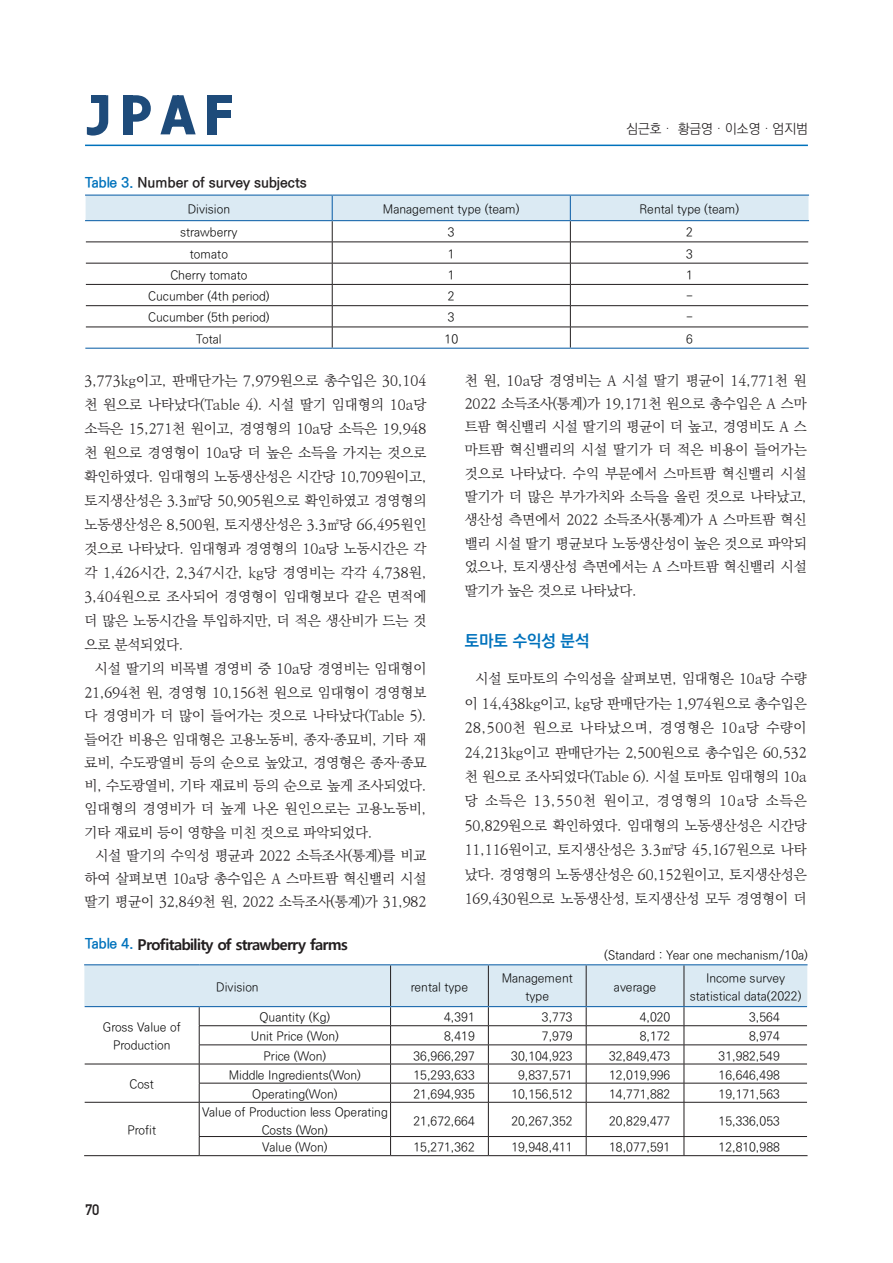
<style>
.page{position:relative;width:893px;height:1263px;background:#fff}
.page>*{position:absolute;margin:0;border:0;box-sizing:border-box;transform-origin:0 0}
.t1{font:700 16.5px "Ko Pub Dotum";color:#0072bc}
.t2{font:700 15px "Malgun Gothic";letter-spacing:-.045em;color:#231f20}
.t3{font:15px "DIN Mittelschrift Std";color:#231f20}
.t4{font:300 13.95px/23.4px "Ko Pub World Batang";letter-spacing:-.01em;color:#231f20;text-align:justify}
.t5{font:700 13.95px "Ko Pub World Dotum";color:#231f20}
.t6{font:300 13.5px "Ko Pub Dotum";color:#231f20}
.t7{font:300 12px/18px "Ko Pub World Dotum";color:#030303;text-align:center}
.s1{color:#0072bc}
.s2{font-family:"Ko Pub World Dotum";font-size:13.95px;color:#0072bc}
</style>
<div class="page">
<hr style="left:85px;top:145px;width:723px;height:1px;background:#0072bc">
<div style="left:123px;top:95px;width:9px;height:39px;background:#1e4b7a"></div>
<svg style="left:132px;top:95px;width:19px;height:27px"></svg>
<svg style="left:160px;top:95px;width:36px;height:39px"></svg>
<div style="left:208px;top:95px;width:9px;height:39px;background:#1e4b7a"></div>
<div style="left:212px;top:95px;width:20px;height:8px;background:#1e4b7a"></div>
<div style="left:212px;top:110px;width:19px;height:8px;background:#1e4b7a"></div>
<svg style="left:87px;top:95px;width:21px;height:41px"></svg>
<svg style="left:84px;top:965px;width:723px;height:137px"></svg>
<hr style="left:85px;top:1102px;width:114px;height:1px;background:#231f20">
<hr style="left:199px;top:1102px;width:192px;height:1px;background:#231f20">
<hr style="left:199px;top:1102px;width:1px;height:34px;background:#231f20">
<hr style="left:391px;top:1102px;width:97px;height:1px;background:#231f20">
<hr style="left:390px;top:1102px;width:1px;height:34px;background:#231f20">
<hr style="left:488px;top:1102px;width:98px;height:1px;background:#231f20">
<hr style="left:488px;top:1102px;width:1px;height:34px;background:#231f20">
<hr style="left:586px;top:1102px;width:98px;height:1px;background:#231f20">
<hr style="left:586px;top:1102px;width:1px;height:34px;background:#231f20">
<hr style="left:684px;top:1102px;width:123px;height:1px;background:#231f20">
<hr style="left:684px;top:1102px;width:1px;height:34px;background:#231f20">
<hr style="left:199px;top:1136px;width:192px;height:1px;background:#231f20">
<svg style="left:199px;top:1137px;width:1px;height:18px"></svg>
<hr style="left:391px;top:1136px;width:97px;height:1px;background:#231f20">
<svg style="left:390px;top:1137px;width:1px;height:18px"></svg>
<hr style="left:488px;top:1136px;width:98px;height:1px;background:#231f20">
<svg style="left:488px;top:1137px;width:1px;height:18px"></svg>
<hr style="left:586px;top:1136px;width:98px;height:1px;background:#231f20">
<svg style="left:586px;top:1137px;width:1px;height:18px"></svg>
<hr style="left:684px;top:1136px;width:123px;height:1px;background:#231f20">
<svg style="left:684px;top:1137px;width:1px;height:18px"></svg>
<hr style="left:84px;top:964px;width:115px;height:1px;background:#1e6bae">
<hr style="left:199px;top:964px;width:192px;height:1px;background:#1e6bae">
<hr style="left:391px;top:964px;width:97px;height:1px;background:#1e6bae">
<hr style="left:488px;top:964px;width:98px;height:1px;background:#1e6bae">
<hr style="left:586px;top:964px;width:98px;height:1px;background:#1e6bae">
<hr style="left:684px;top:964px;width:123px;height:1px;background:#1e6bae">
<hr style="left:85px;top:1006px;width:114px;height:1px;background:#1e6bae">
<hr style="left:199px;top:1006px;width:192px;height:1px;background:#1e6bae">
<hr style="left:391px;top:1006px;width:97px;height:1px;background:#1e6bae">
<hr style="left:488px;top:1006px;width:98px;height:1px;background:#1e6bae">
<hr style="left:586px;top:1006px;width:98px;height:1px;background:#1e6bae">
<hr style="left:684px;top:1006px;width:123px;height:1px;background:#1e6bae">
<hr style="left:84px;top:1155px;width:115px;height:1px;background:#231f20">
<hr style="left:199px;top:1155px;width:192px;height:1px;background:#231f20">
<hr style="left:391px;top:1155px;width:97px;height:1px;background:#231f20">
<hr style="left:488px;top:1155px;width:98px;height:1px;background:#231f20">
<hr style="left:586px;top:1155px;width:98px;height:1px;background:#231f20">
<hr style="left:684px;top:1155px;width:123px;height:1px;background:#231f20">
<hr style="left:85px;top:195px;width:247px;height:1px;background:#1e6bae">
<hr style="left:570px;top:195px;width:239px;height:1px;background:#1e6bae">
<svg style="left:86px;top:195px;width:722px;height:153px"></svg>
<hr style="left:85px;top:220px;width:247px;height:1px;background:#1e6bae">
<hr style="left:332px;top:220px;width:238px;height:1px;background:#1e6bae">
<hr style="left:570px;top:220px;width:239px;height:1px;background:#1e6bae">
<hr style="left:85px;top:348px;width:247px;height:1px;background:#1e6bae">
<hr style="left:332px;top:348px;width:238px;height:1px;background:#1e6bae">
<hr style="left:570px;top:348px;width:239px;height:1px;background:#1e6bae">
<p class="t5" style="left:85px;top:172px;width:223px"><span class="s1">Table 3.</span> Number of survey subjects</p>
<p class="t6" style="left:626px;top:123px;width:183px">심근호 · 황금영 · 이소영 · 엄지범</p>
<p class="t7" style="left:188px;top:201px;width:44px">Division</p>
<p class="t7" style="left:383px;top:201px;width:138px">Management type (team)</p>
<p class="t7" style="left:640px;top:201px;width:101px">Rental type (team)</p>
<p class="t7" style="left:180px;top:224px;width:59px">strawberry</p>
<p class="t7" style="left:448px;top:224px;width:8px">3</p>
<p class="t7" style="left:686px;top:224px;width:8px">2</p>
<p class="t7" style="left:190px;top:245px;width:40px">tomato</p>
<p class="t7" style="left:448px;top:245px;width:8px">1</p>
<p class="t7" style="left:686px;top:245px;width:8px">3</p>
<p class="t7" style="left:170px;top:266px;width:79px">Cherry tomato</p>
<p class="t7" style="left:448px;top:266px;width:8px">1</p>
<p class="t7" style="left:686px;top:266px;width:8px">1</p>
<p class="t7" style="left:148px;top:288px;width:123px">Cucumber (4th period)</p>
<p class="t7" style="left:448px;top:288px;width:8px">2</p>
<p class="t7" style="left:686px;top:288px;width:8px">-</p>
<p class="t7" style="left:148px;top:309px;width:123px">Cucumber (5th period)</p>
<p class="t7" style="left:448px;top:309px;width:8px">3</p>
<p class="t7" style="left:686px;top:309px;width:8px">-</p>
<p class="t7" style="left:196px;top:330px;width:27px">Total</p>
<p class="t7" style="left:445px;top:330px;width:15px">10</p>
<p class="t7" style="left:686px;top:330px;width:8px">6</p>
<p class="t4" style="left:84px;top:369px;width:344px;line-height:24px">3,773kg이고, 판매단가는 7,979원으로 총수입은 30,104 천 원으로 나타났다(Table 4). 시설 딸기 임대형의 10a당 소득은 15,271천 원이고, 경영형의 10a당 소득은 19,948 천 원으로 경영형이 10a당 더 높은 소득을 가지는 것으로 확인하였다. 임대형의 노동생산성은 시간당 10,709원이고, 토지생산성은 3.3㎡당 50,905원으로 확인하였고 경영형의 노동생산성은 8,500원, 토지생산성은 3.3㎡당 66,495원인 것으로 나타났다. 임대형과 경영형의 10a당 노동시간은 각 각 1,426시간, 2,347시간, kg당 경영비는 각각 4,738원, 3,404원으로 조사되어 경영형이 임대형보다 같은 면적에 더 많은 노동시간을 투입하지만, 더 적은 생산비가 드는 것 으로 분석되었다.</p>
<p class="t4" style="left:84px;top:657px;width:344px;text-indent:10px">시설 딸기의 비목별 경영비 중 10a당 경영비는 임대형이 21,694천 원, 경영형 10,156천 원으로 임대형이 경영형보 다 경영비가 더 많이 들어가는 것으로 나타났다(Table 5). 들어간 비용은 임대형은 고용노동비, 종자·종묘비, 기타 재 료비, 수도광열비 등의 순으로 높았고, 경영형은 종자·종묘 비, 수도광열비, 기타 재료비 등의 순으로 높게 조사되었다. 임대형의 경영비가 더 높게 나온 원인으로는 고용노동비, 기타 재료비 등이 영향을 미친 것으로 파악되었다.</p>
<p class="t4" style="left:84px;top:844px;width:344px;text-indent:11px">시설 딸기의 수익성 평균과 2022 소득조사(통계)를 비교 하여 살펴보면 10a당 총수입은 A 스마트팜 혁신밸리 시설 딸기 평균이 32,849천 원, 2022 소득조사(통계)가 31,982</p>
<p class="t2" style="left:85px;top:936px;width:264px"><span class="s2">Table 4.</span> Profitability of strawberry farms</p>
<p class="t4" style="left:465px;top:369px;width:344px">천 원, 10a당 경영비는 A 시설 딸기 평균이 14,771천 원 2022 소득조사(통계)가 19,171천 원으로 총수입은 A 스마 트팜 혁신밸리 시설 딸기의 평균이 더 높고, 경영비도 A 스 마트팜 혁신밸리의 시설 딸기가 더 적은 비용이 들어가는 것으로 나타났다. 수익 부문에서 스마트팜 혁신밸리 시설 딸기가 더 많은 부가가치와 소득을 올린 것으로 나타났고, 생산성 측면에서 2022 소득조사(통계)가 A 스마트팜 혁신 밸리 시설 딸기 평균보다 노동생산성이 높은 것으로 파악되 었으나, 토지생산성 측면에서는 A 스마트팜 혁신밸리 시설 딸기가 높은 것으로 나타났다.</p>
<p class="t1" style="left:465px;top:633px;width:126px">토마토 수익성 분석</p>
<p class="t4" style="left:465px;top:667px;width:344px;line-height:24.5px;text-indent:11px">시설 토마토의 수익성을 살펴보면, 임대형은 10a당 수량 이 14,438kg이고, kg당 판매단가는 1,974원으로 총수입은 28,500천 원으로 나타났으며, 경영형은 10a당 수량이 24,213kg이고 판매단가는 2,500원으로 총수입은 60,532 천 원으로 조사되었다(Table 6). 시설 토마토 임대형의 10a 당 소득은 13,550천 원이고, 경영형의 10a당 소득은 50,829원으로 확인하였다. 임대형의 노동생산성은 시간당 11,116원이고, 토지생산성은 3.3㎡당 45,167원으로 나타 났다. 경영형의 노동생산성은 60,152원이고, 토지생산성은 169,430원으로 노동생산성, 토지생산성 모두 경영형이 더</p>
<p class="t7" style="left:604px;top:946px;width:205px">(Standard : Year one mechanism/10a)</p>
<p class="t7" style="left:103px;top:1019px;width:79px">Gross Value of<br>Production</p>
<p class="t7" style="left:130px;top:1076px;width:26px">Cost</p>
<p class="t3" style="left:85px;top:1201px;width:16px">70</p>
<p class="t7" style="left:128px;top:1122px;width:30px">Profit</p>
<p class="t7" style="left:216px;top:978px;width:44px">Division</p>
<p class="t7" style="left:411px;top:978px;width:59px">rental type</p>
<p class="t7" style="left:502px;top:969px;width:73px">Management type</p>
<p class="t7" style="left:614px;top:978px;width:44px">average</p>
<p class="t7" style="left:690px;top:969px;width:113px">Income survey statistical data(2022)</p>
<p class="t7" style="left:260px;top:1009px;width:72px">Quantity (Kg)</p>
<p class="t7" style="left:444px;top:1009px;width:32px">4,391</p>
<p class="t7" style="left:542px;top:1009px;width:32px">3,773</p>
<p class="t7" style="left:640px;top:1009px;width:32px">4,020</p>
<p class="t7" style="left:749px;top:1009px;width:32px">3,564</p>
<p class="t7" style="left:251px;top:1028px;width:90px">Unit Price (Won)</p>
<p class="t7" style="left:444px;top:1028px;width:32px">8,419</p>
<p class="t7" style="left:542px;top:1028px;width:32px">7,979</p>
<p class="t7" style="left:640px;top:1028px;width:32px">8,172</p>
<p class="t7" style="left:749px;top:1028px;width:32px">8,974</p>
<p class="t7" style="left:264px;top:1047px;width:64px">Price (Won)</p>
<p class="t7" style="left:413px;top:1047px;width:63px">36,966,297</p>
<p class="t7" style="left:511px;top:1047px;width:63px">30,104,923</p>
<p class="t7" style="left:609px;top:1047px;width:63px">32,849,473</p>
<p class="t7" style="left:719px;top:1047px;width:63px">31,982,549</p>
<p class="t7" style="left:229px;top:1066px;width:134px">Middle Ingredients(Won)</p>
<p class="t7" style="left:413px;top:1066px;width:63px">15,293,633</p>
<p class="t7" style="left:518px;top:1066px;width:56px">9,837,571</p>
<p class="t7" style="left:609px;top:1066px;width:63px">12,019,996</p>
<p class="t7" style="left:719px;top:1066px;width:63px">16,646,498</p>
<p class="t7" style="left:252px;top:1085px;width:87px">Operating(Won)</p>
<p class="t7" style="left:413px;top:1085px;width:63px">21,694,935</p>
<p class="t7" style="left:511px;top:1085px;width:63px">10,156,512</p>
<p class="t7" style="left:609px;top:1085px;width:63px">14,771,882</p>
<p class="t7" style="left:719px;top:1085px;width:63px">19,171,563</p>
<p class="t7" style="left:202px;top:1103px;width:187px">Value of Production less Operating<br>Costs (Won)</p>
<p class="t7" style="left:413px;top:1112px;width:63px">21,672,664</p>
<p class="t7" style="left:511px;top:1112px;width:63px">20,267,352</p>
<p class="t7" style="left:609px;top:1112px;width:63px">20,829,477</p>
<p class="t7" style="left:719px;top:1112px;width:63px">15,336,053</p>
<p class="t7" style="left:262px;top:1139px;width:67px">Value (Won)</p>
<p class="t7" style="left:414px;top:1139px;width:63px">15,271,362</p>
<p class="t7" style="left:511px;top:1139px;width:63px">19,948,411</p>
<p class="t7" style="left:609px;top:1139px;width:63px">18,077,591</p>
<p class="t7" style="left:719px;top:1139px;width:63px">12,810,988</p>
</div>
